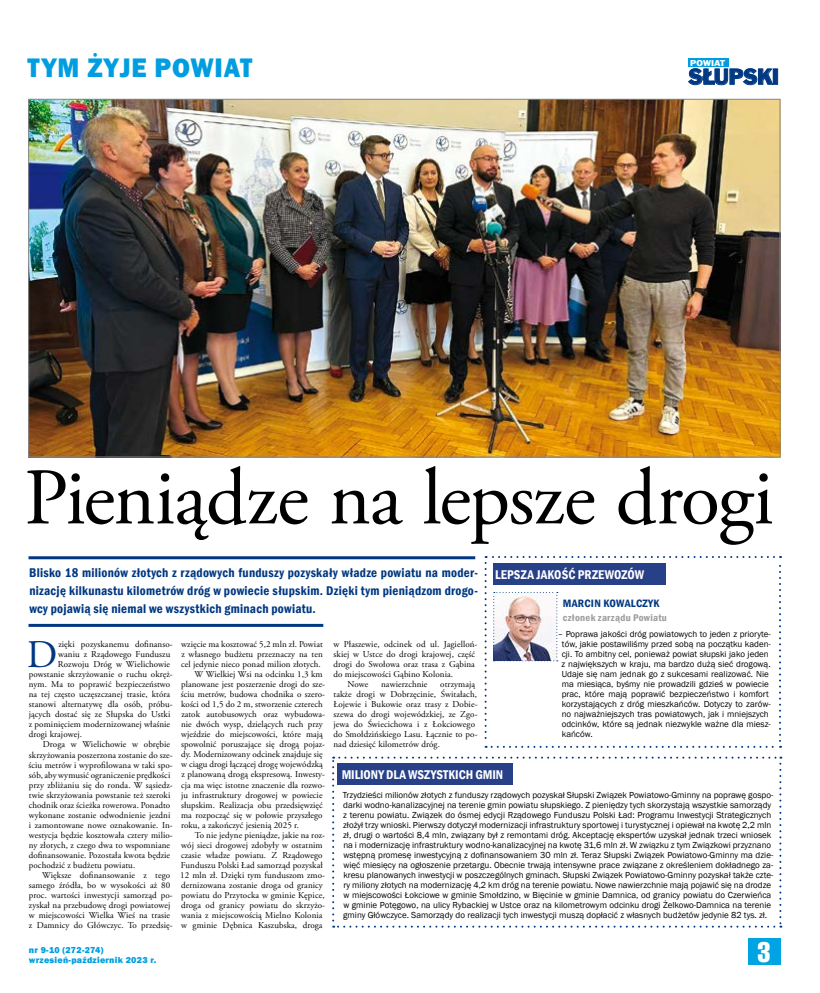
<style>
.page{position:relative;width:820px;height:993px;background:#fff}
.page>*{position:absolute;margin:0;border:0;box-sizing:border-box;transform-origin:0 0}
.t1{font:80px "Adobe Garamond Pro";letter-spacing:-.01em;color:#000}
.t2{font:39.2px "Adobe Garamond Pro";color:#003882}
.t3{font:800 27.6px "Franklin Gothic";letter-spacing:.03em;color:#009ee0;scale:.94 1}
.t4{font:27.5px "Swis 911 Cm EU";color:#fff}
.t5{font:20.1px "Frank Goth EU";letter-spacing:-.01em;color:#003882}
.t6{font:600 condensed 13px/18px "Franklin Gothic";letter-spacing:.02em;color:#003882;text-align:justify}
.t7{font:600 condensed 13px "Franklin Gothic";color:#fff}
.t8{font:600 condensed 11px "Franklin Gothic";letter-spacing:.02em;color:#003882;scale:1.05 1}
.t9{font:600 condensed 10px "Franklin Gothic";letter-spacing:.03em;color:#9c9e9f;scale:1.05 1}
.t10{font:9px/10px "Adobe Garamond Pro";letter-spacing:.01em;color:#000}
.t11{font:9px/10px "Franklin Gothic";color:#000}
.t12{font:800 9px/10px "Franklin Gothic";letter-spacing:.03em;color:#009ee0}
.t13{font:7.7px "Frank Goth EU";letter-spacing:.02em;color:#fff;scale:1.09 1}
</style>
<div class="page">
<div style="left:747px;top:937px;width:33px;height:27px;background:#00a4e2"></div>
<div style="left:688px;top:58px;width:40px;height:9px;background:#009ee0"></div>
<svg style="left:688px;top:69px;width:84px;height:16px"></svg>
<div style="left:772px;top:69px;width:5px;height:15px;border:1px solid #003882"></div>
<hr style="left:28px;top:556px;width:447px;height:3px;background:#003882">
<hr style="left:28px;top:623px;width:295px;height:3px;background:#003882">
<img style="left:30px;top:101px;width:748px;height:354px">
<svg style="left:332px;top:756px;width:449px;height:171px"></svg>
<div style="left:337px;top:763px;width:175px;height:21px;background:#274088"></div>
<svg style="left:484px;top:556px;width:296px;height:191px"></svg>
<div style="left:493px;top:563px;width:172px;height:21px;background:#274088"></div>
<h3 class="t3" style="left:27px;top:50px;width:241px">TYM ŻYJE POWIAT</h3>
<p class="t13" style="left:689px;top:58px;width:34px">POWIAT</p>
<h3 class="t5" style="left:688px;top:65px;width:92px">SŁUPSKI</h3>
<h1 class="t1" style="left:24px;top:449px;width:750px">Pieniądze na lepsze drogi</h1>
<h3 class="t6" style="left:29px;top:563px;width:450px">Blisko 18 milionów złotych z rządowych funduszy pozyskały władze powiatu na moder&shy;nizację kilkunastu kilometrów dróg w powiecie słupskim. Dzięki tym pieniądzom drogo&shy;wcy pojawią się niemal we wszystkich gminach powiatu.</h3>
<h3 class="t7" style="left:495px;top:565px;width:150px">LEPSZA JAKOŚĆ PRZEWOZÓW</h3>
<p class="t8" style="left:562px;top:596px;width:93px">MARCIN KOWALCZYK</p>
<p class="t9" style="left:562px;top:611px;width:101px">członek zarządu Powiatu</p>
<h2 class="t2" style="left:27px;top:631px;width:32px">D</h2>
<p class="t10" style="left:58px;top:639px;width:116px">zięki pozyskanemu dofinanso-</p>
<p class="t10" style="left:58px;top:649px;width:114px">waniu z Rządowego Funduszu</p>
<p class="t10" style="left:58px;top:659px;width:114px">Rozwoju Dróg w Wielichowie</p>
<p class="t10" style="left:29px;top:669px;width:145px">powstanie skrzyżowanie o ruchu okręż-</p>
<p class="t10" style="left:29px;top:679px;width:143px">nym. Ma to poprawić bezpieczeństwo</p>
<p class="t10" style="left:29px;top:689px;width:143px">na tej często uczęszczanej trasie, która</p>
<p class="t10" style="left:29px;top:699px;width:145px">stanowi alternatywę dla osób, próbu-</p>
<p class="t10" style="left:29px;top:709px;width:143px">jących dostać się ze Słupska do Ustki</p>
<p class="t10" style="left:29px;top:719px;width:143px">z pominięciem modernizowanej właśnie</p>
<p class="t10" style="left:29px;top:729px;width:55px">drogi krajowej.</p>
<p class="t10" style="left:43px;top:739px;width:129px">Droga w Wielichowie w obrębie</p>
<p class="t10" style="left:29px;top:749px;width:145px">skrzyżowania poszerzona zostanie do sze-</p>
<p class="t10" style="left:28px;top:759px;width:146px">ściu metrów i wyprofilowana w taki spo-</p>
<p class="t10" style="left:29px;top:769px;width:143px">sób, aby wymusić ograniczenie prędkości</p>
<p class="t10" style="left:29px;top:779px;width:145px">przy zbliżaniu się do ronda. W sąsiedz-</p>
<p class="t10" style="left:29px;top:789px;width:143px">twie skrzyżowania powstanie też szeroki</p>
<p class="t10" style="left:29px;top:799px;width:143px">chodnik oraz ścieżka rowerowa. Ponadto</p>
<p class="t10" style="left:29px;top:809px;width:143px">wykonane zostanie odwodnienie jezdni</p>
<p class="t10" style="left:29px;top:819px;width:145px">i zamontowane nowe oznakowanie. In-</p>
<p class="t10" style="left:29px;top:829px;width:145px">westycja będzie kosztowała cztery milio-</p>
<p class="t10" style="left:29px;top:839px;width:143px">ny złotych, z czego dwa to wspomniane</p>
<p class="t10" style="left:29px;top:849px;width:143px">dofinansowanie. Pozostała kwota będzie</p>
<p class="t10" style="left:29px;top:859px;width:108px">pochodzić z budżetu powiatu.</p>
<p class="t10" style="left:42px;top:869px;width:129px">Większe dofinansowanie z tego</p>
<p class="t10" style="left:29px;top:879px;width:143px">samego źródła, bo w wysokości aż 80</p>
<p class="t10" style="left:29px;top:889px;width:145px">proc. wartości inwestycji samorząd po-</p>
<p class="t10" style="left:29px;top:899px;width:143px">zyskał na przebudowę drogi powiatowej</p>
<p class="t10" style="left:29px;top:909px;width:143px">w miejscowości Wielka Wieś na trasie</p>
<p class="t10" style="left:29px;top:919px;width:145px">z Damnicy do Główczyc. To przedsię-</p>
<p class="t10" style="left:181px;top:639px;width:143px">wzięcie ma kosztować 5,2 mln zł. Powiat</p>
<p class="t10" style="left:181px;top:649px;width:143px">z własnego budżetu przeznaczy na ten</p>
<p class="t10" style="left:181px;top:659px;width:141px">cel jedynie nieco ponad milion złotych.</p>
<p class="t10" style="left:194px;top:669px;width:130px">W Wielkiej Wsi na odcinku 1,3 km</p>
<p class="t10" style="left:181px;top:679px;width:145px">planowane jest poszerzenie drogi do sze-</p>
<p class="t10" style="left:181px;top:689px;width:146px">ściu metrów, budowa chodnika o szero-</p>
<p class="t10" style="left:181px;top:699px;width:143px">kości od 1,5 do 2 m, stworzenie czterech</p>
<p class="t10" style="left:181px;top:709px;width:145px">zatok autobusowych oraz wybudowa-</p>
<p class="t10" style="left:181px;top:719px;width:143px">nie dwóch wysp, dzielących ruch przy</p>
<p class="t10" style="left:181px;top:729px;width:143px">wjeździe do miejscowości, które mają</p>
<p class="t10" style="left:181px;top:739px;width:145px">spowolnić poruszające się drogą pojaz-</p>
<p class="t10" style="left:181px;top:749px;width:143px">dy. Modernizowany odcinek znajduje się</p>
<p class="t10" style="left:181px;top:759px;width:143px">w ciągu drogi łączącej drogę wojewódzką</p>
<p class="t10" style="left:181px;top:769px;width:145px">z planowaną drogą ekspresową. Inwesty-</p>
<p class="t10" style="left:181px;top:779px;width:145px">cja ma więc istotne znaczenie dla rozwo-</p>
<p class="t10" style="left:181px;top:789px;width:143px">ju infrastruktury drogowej w powiecie</p>
<p class="t10" style="left:181px;top:799px;width:143px">słupskim. Realizacja obu przedsięwzięć</p>
<p class="t10" style="left:181px;top:809px;width:143px">ma rozpocząć się w połowie przyszłego</p>
<p class="t10" style="left:181px;top:819px;width:119px">roku, a zakończyć jesienią 2025 r.</p>
<p class="t10" style="left:195px;top:829px;width:132px">To nie jedyne pieniądze, jakie na roz-</p>
<p class="t10" style="left:181px;top:839px;width:143px">wój sieci drogowej zdobyły w ostatnim</p>
<p class="t10" style="left:181px;top:849px;width:143px">czasie władze powiatu. Z Rządowego</p>
<p class="t10" style="left:181px;top:859px;width:143px">Funduszu Polski Ład samorząd pozyskał</p>
<p class="t10" style="left:180px;top:869px;width:146px">12 mln zł. Dzięki tym funduszom zmo-</p>
<p class="t10" style="left:181px;top:879px;width:143px">dernizowana zostanie droga od granicy</p>
<p class="t10" style="left:181px;top:889px;width:145px">powiatu do Przytocka w gminie Kępice,</p>
<p class="t10" style="left:181px;top:899px;width:145px">droga od granicy powiatu do skrzyżo-</p>
<p class="t10" style="left:181px;top:909px;width:143px">wania z miejscowością Mielno Kolonia</p>
<p class="t10" style="left:181px;top:919px;width:143px">w gminie Dębnica Kaszubska, droga</p>
<p class="t10" style="left:333px;top:639px;width:145px">w Płaszewie, odcinek od ul. Jagielloń-</p>
<p class="t10" style="left:333px;top:649px;width:143px">skiej w Ustce do drogi krajowej, część</p>
<p class="t10" style="left:333px;top:659px;width:143px">drogi do Swołowa oraz trasa z Gąbina</p>
<p class="t10" style="left:333px;top:669px;width:121px">do miejscowości Gąbino Kolonia.</p>
<p class="t10" style="left:347px;top:679px;width:22px">Nowe</p>
<p class="t10" style="left:381px;top:679px;width:48px">nawierzchnie</p>
<p class="t10" style="left:333px;top:679px;width:146px;text-indent:107px">otrzymają także drogi w Dobrzęcinie, Świtałach,<br>Łojewie i Bukowie oraz trasy z Dobie&shy;szewa do drogi wojewódzkiej, ze Zgo&shy;jewa do Świecichowa i z Łokciowego do Smołdzińskiego Lasu. Łącznie to po&shy;nad dziesięć kilometrów dróg.</p>
<h3 class="t7" style="left:341px;top:765px;width:163px">MILIONY DLA WSZYSTKICH GMIN</h3>
<p class="t11" style="left:561px;top:629px;width:211px;text-indent:-4px">– Poprawa jakości dróg powiatowych to jeden z prioryte&shy;tów, jakie postawiliśmy przed sobą na początku kaden&shy;cji. To ambitny cel, ponieważ powiat słupski jako jeden z największych w kraju, ma bardzo dużą sieć drogową.<br>Udaje się nam jednak go z sukcesami realizować. Nie ma miesiąca, byśmy nie prowadzili gdzieś w powiecie prac, które mają poprawić bezpieczeństwo i komfort korzystających z dróg mieszkańców. Dotyczy to zarów&shy;no najważniejszych tras powiatowych, jak i mniejszych odcinków, które są jednak niezwykle ważne dla miesz&shy;kańców.</p>
<p class="t11" style="left:342px;top:789px;width:432px">Trzydzieści milionów złotych z funduszy rządowych pozyskał Słupski Związek Powiatowo-Gminny na poprawę gospo&shy;darki wodno-kanalizacyjnej na terenie gmin powiatu słupskiego. Z pieniędzy tych skorzystają wszystkie samorządy z terenu powiatu. Związek do ósmej edycji Rządowego Funduszu Polski Ład: Programu Inwestycji Strategicznych złożył trzy wnioski. Pierwszy dotyczył modernizacji infrastruktury sportowej i turystycznej i opiewał na kwotę 2,2 mln zł, drugi o wartości 8,4 mln, związany był z remontami dróg. Akceptację ekspertów uzyskał jednak trzeci wniosek na i modernizację infrastruktury wodno-kanalizacyjnej na kwotę 31,6 mln zł. W związku z tym Związkowi przyznano wstępną promesę inwestycyjną z dofinansowaniem 30 mln zł. Teraz Słupski Związek Powiatowo-Gminny ma dzie&shy;więć miesięcy na ogłoszenie przetargu. Obecnie trwają intensywne prace związane z określeniem dokładnego za&shy;kresu planowanych inwestycji w poszczególnych gminach. Słupski Związek Powiatowo-Gminny pozyskał także czte&shy;ry miliony złotych na modernizację 4,2 km dróg na terenie powiatu. Nowe nawierzchnie mają pojawić się na drodze w miejscowości Łokciowe w gminie Smołdzino, w Bięcinie w gminie Damnica, od granicy powiatu do Czerwieńca w gminie Potęgowo, na ulicy Rybackiej w Ustce oraz na kilometrowym odcinku drogi Żelkowo-Damnica na terenie gminy Główczyce. Samorządy do realizacji tych inwestycji muszą dopłacić z własnych budżetów jedynie 82 tys. zł.</p>
<p class="t12" style="left:29px;top:944px;width:129px">nr 9-10 (272-274) wrzesień-październik 2023 r.</p>
<h3 class="t4" style="left:757px;top:935px;width:14px">3</h3>
</div>
